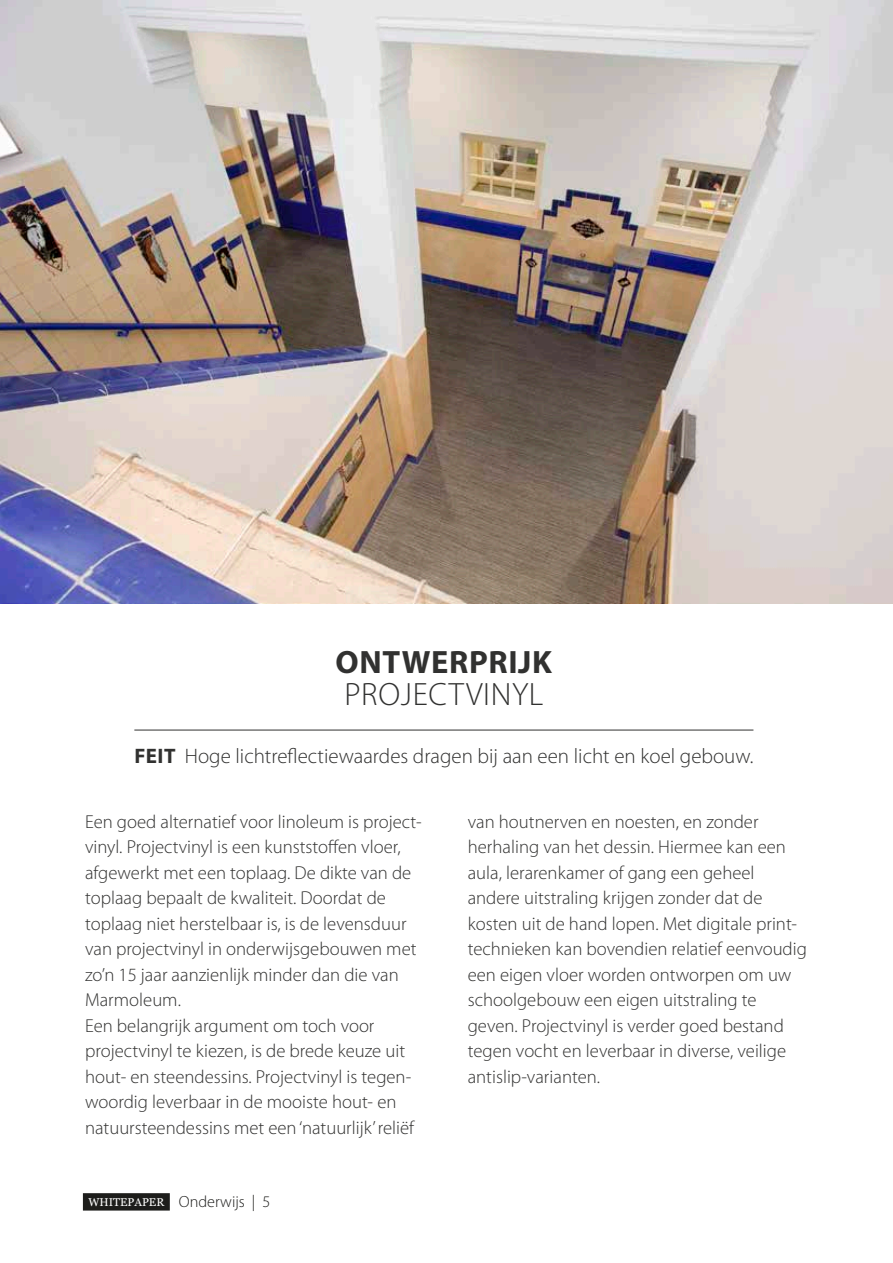
<style>
.page{position:relative;width:893px;height:1263px;background:#fff}
.page>*{position:absolute;margin:0;border:0;box-sizing:border-box;transform-origin:0 0}
.titel{font:300 32.4px "Myriad Pro";letter-spacing:.02em;color:#313130}
.titel-2{font:700 32.4px "Myriad Pro";letter-spacing:.02em;color:#313130}
.feitje{font:300 21px "Myriad Pro";color:#313130}
.brood{font:300 18.75px/25.5px "Myriad Pro";color:#313130}
.t1{font:300 16.2px "Myriad Pro";color:#1d1d1b}
.s1{font-weight:700}
.s2{font-family:"Georgia";font-weight:400;font-size:11.4px;color:#fff}
</style>
<div class="page">
<img style="left:0;top:0;width:893px;height:604px">
<hr style="left:134px;top:730px;width:619px;height:1px;background:#313130">
<div style="left:83px;top:1193px;width:87px;height:17px;background:#1d1d1b"></div>
<p class="titel-2" style="left:336px;top:644px;width:218px">ONTWERPRIJK</p>
<p class="titel" style="left:344px;top:676px;width:201px">PROJECTVINYL</p>
<p class="feitje" style="left:134px;top:744px;width:621px"><span class="s1">FEIT</span> Hoge lichtreflectiewaardes dragen bij aan een licht en koel gebouw.</p>
<p class="brood" style="left:85px;top:809px;width:338px">Een goed alternatief voor linoleum is project&shy;vinyl. Projectvinyl is een kunststoffen vloer, afgewerkt met een toplaag. De dikte van de toplaag bepaalt de kwaliteit. Doordat de toplaag niet herstelbaar is, is de levensduur van projectvinyl in onderwijsgebouwen met zo’n 15 jaar aanzienlijk minder dan die van Marmoleum.</p>
<p class="brood" style="left:85px;top:1013px;width:331px">Een belangrijk argument om toch voor projectvinyl te kiezen, is de brede keuze uit hout- en steendessins. Projectvinyl is tegen&shy;woordig leverbaar in de mooiste hout- en natuursteendessins met een ‘natuurlijk’ reliëf</p>
<p class="t1" style="left:88px;top:1192px;width:184px"><span class="s2">WHITEPAPER</span> Onderwijs | 5</p>
<p class="brood" style="left:468px;top:809px;width:341px">van houtnerven en noesten, en zonder herhaling van het dessin. Hiermee kan een aula, lerarenkamer of gang een geheel andere uitstraling krijgen zonder dat de kosten uit de hand lopen. Met digitale print&shy;technieken kan bovendien relatief eenvoudig een eigen vloer worden ontworpen om uw schoolgebouw een eigen uitstraling te geven. Projectvinyl is verder goed bestand tegen vocht en leverbaar in diverse, veilige antislip-varianten.</p>
</div>
